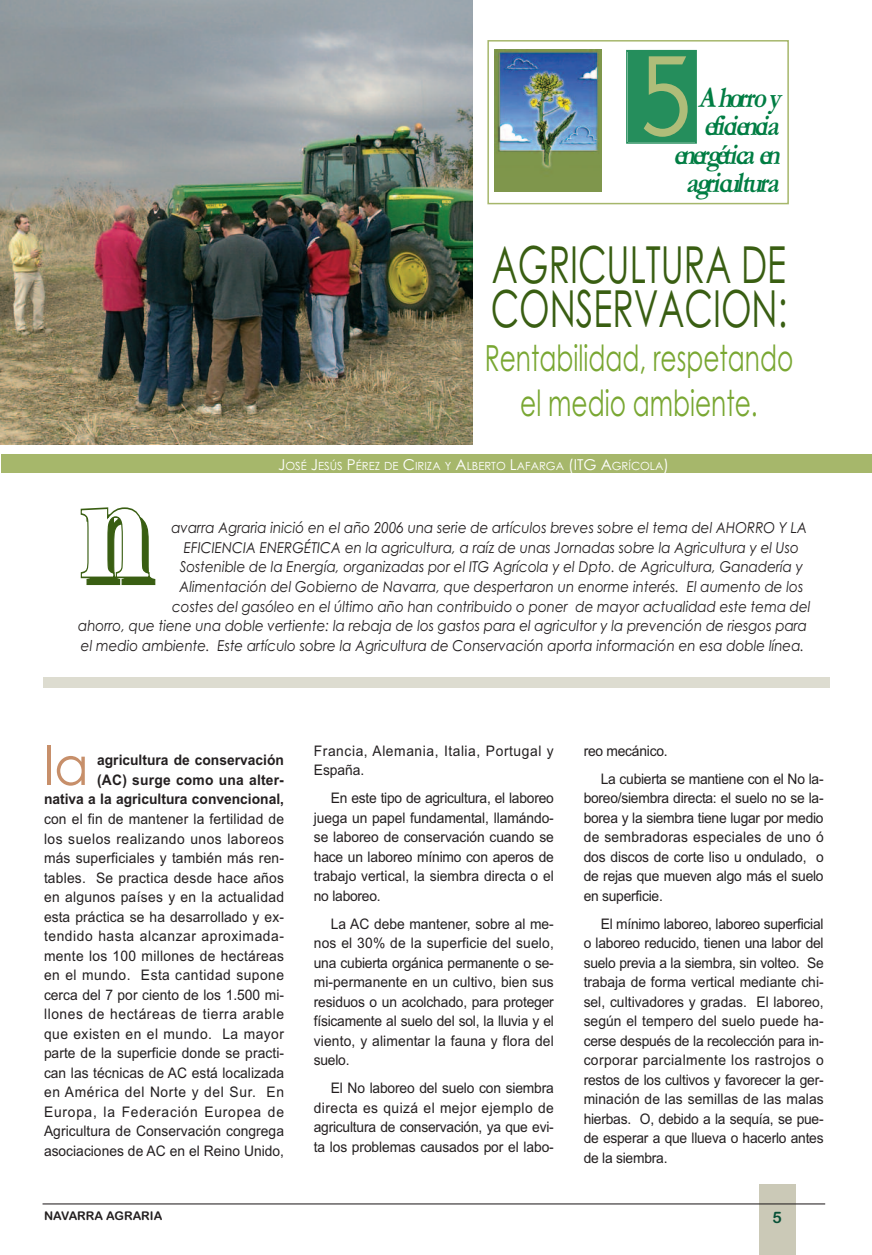
<style>
.page{position:relative;width:872px;height:1255px;background:#fff}
.page>*{position:absolute;margin:0;border:0;box-sizing:border-box;transform-origin:0 0}
.t1{font:136.65px "URW Antiqua T Ultr Bold Wide";color:#395e12;scale:.7 1}
.t2{font:124.05px "Geometric 231 BT Roman C";color:#afbd79;scale:.95 1}
.t3{font:53.25px "Century Gothic";color:#c78f6a;scale:.95 1}
.t4{font:51px/44.2px "Century Gothic";color:#395e12;scale:.69 1}
.t5{font:36px/44.2px "Century Gothic";color:#79a732;text-align:center;scale:.69 1}
.t6{font:italic 700 30px/28.5px "Garamond";color:#007d43;text-align:right;scale:.85 1}
.t7{font:15.75px "Arial Rounded MT Bold OTF";color:#075137}
.t8{font:italic 15px "Century Gothic";color:#231f20;scale:.9 1}
.t9{font:14.55px/19.5px "Arial";letter-spacing:-.01em;color:#231f20;text-align:justify;scale:.95 1}
.t10{font:700 14.55px/19.5px "Arial";color:#231f20;text-align:right;scale:.95 1}
.t11{font:14.55px/19.5px "Arial";letter-spacing:.04em;color:#231f20;scale:.95 1}
.t12{font:12px "Arial Rounded MT Bold";color:#231f20}
.t13{font:11.25px "Century Gothic";color:#fff}
.s1{font-size:15px}
</style>
<div class="page">
<div style="left:2px;top:454px;width:870px;height:18px;background:#a6b76b"></div>
<div style="left:759px;top:1184px;width:37px;height:70px;background:#cbc9b7"></div>
<hr style="left:43px;top:1203px;width:782px;height:1px;background:#231f20">
<img style="left:0;top:0;width:472px;height:444px">
<img style="left:494px;top:49px;width:107px;height:142px">
<div style="left:627px;top:51px;width:68px;height:91px;background:#258e5c"></div>
<div style="left:626px;top:50px;width:71px;height:94px;border:2px solid #258e5c"></div>
<div style="left:43px;top:677px;width:786px;height:11px;background:#dddcd0"></div>
<div style="left:487px;top:40px;width:302px;height:164px;border:2px solid #a6b76b"></div>
<h2 class="t2" style="left:633px;top:20px;width:70px">5</h2>
<h3 class="t6" style="left:673px;top:82px;width:136px">Ahorroy eficiencia energética en agricultura</h3>
<h3 class="t4" style="left:490px;top:243px;width:431px">AGRICULTURA DE<br>CONSERVACION:</h3>
<h3 class="t5" style="left:485px;top:337px;width:449px">Rentabilidad, respetando el medio ambiente.</h3>
<p class="t13" style="left:278px;top:460px;width:392px"><span class="s1">J</span>OSÉ <span class="s1">J</span>ESÚS <span class="s1">P</span>ÉREZ DE <span class="s1">C</span>IRIZA Y <span class="s1">A</span>LBERTO <span class="s1">L</span>AFARGA <span class="s1">(ITG A</span>GRÍCOLA<span class="s1">)</span></p>
<h1 class="t1" style="left:84px;top:457px;width:106px">n</h1>
<p class="t8" style="left:171px;top:519px;width:707px">avarra Agraria inició en el año 2006 una serie de artículos breves sobre el tema del AHORRO Y LA</p>
<p class="t8" style="left:184px;top:539px;width:685px">EFICIENCIA ENERGÉTICA en la agricultura, a raíz de unas Jornadas sobre la Agricultura y el Uso</p>
<p class="t8" style="left:180px;top:558px;width:694px">Sostenible de la Energía, organizadas por el ITG Agrícola y el Dpto. de Agricultura, Ganadería y</p>
<p class="t8" style="left:180px;top:578px;width:694px">Alimentación del Gobierno de Navarra, que despertaron un enorme interés. El aumento de los</p>
<p class="t8" style="left:172px;top:597px;width:711px">costes del gasóleo en el último año han contribuido o poner de mayor actualidad este tema del</p>
<p class="t8" style="left:78px;top:617px;width:811px">ahorro, que tiene una doble vertiente: la rebaja de los gastos para el agricultor y la prevención de riesgos para</p>
<p class="t8" style="left:81px;top:636px;width:805px">el medio ambiente. Este artículo sobre la Agricultura de Conservación aporta información en esa doble línea.</p>
<h3 class="t3" style="left:44px;top:735px;width:49px">la</h3>
<p class="t10" style="left:44px;top:750px;width:254px">agricultura de conservación<br>(AC) surge como una alter-<br>nativa a la agricultura convencional,</p>
<p class="t9" style="left:44px;top:809px;width:254px">con el fin de mantener la fertilidad de los suelos realizando unos laboreos más superficiales y también más ren&shy;tables. Se practica desde hace años en algunos países y en la actualidad esta práctica se ha desarrollado y ex&shy;tendido hasta alcanzar aproximada&shy;mente los 100 millones de hectáreas en el mundo. Esta cantidad supone cerca del 7 por ciento de los 1.500 mi&shy;llones de hectáreas de tierra arable que existen en el mundo. La mayor parte de la superficie donde se practi&shy;can las técnicas de AC está localizada en América del Norte y del Sur. En Europa, la Federación Europea de Agricultura de Conservación congrega asociaciones de AC en el Reino Unido,</p>
<p class="t11" style="left:314px;top:740px;width:254px">Francia, Alemania, Italia, Portugal y<br>España.</p>
<p class="t9" style="left:314px;top:788px;width:254px;text-indent:17px">En este tipo de agricultura, el laboreo juega un papel fundamental, llamándo&shy;se laboreo de conservación cuando se hace un laboreo mínimo con aperos de trabajo vertical, la siembra directa o el no laboreo.</p>
<p class="t9" style="left:314px;top:913px;width:254px;text-indent:17px">La AC debe mantener, sobre al me&shy;nos el 30% de la superficie del suelo, una cubierta orgánica permanente o se&shy;mi-permanente en un cultivo, bien sus residuos o un acolchado, para proteger físicamente al suelo del sol, la lluvia y el viento, y alimentar la fauna y flora del suelo.</p>
<p class="t9" style="left:314px;top:1078px;width:254px;text-indent:17px">El No laboreo del suelo con siembra directa es quizá el mejor ejemplo de agricultura de conservación, ya que evi&shy;ta los problemas causados por el labo-</p>
<p class="t9" style="left:600px;top:736px;width:236px;line-height:28px;text-indent:-17px">reo mecánico.<br>La cubierta se mantiene con el No la-</p>
<p class="t9" style="left:583px;top:788px;width:254px">boreo/siembra directa: el suelo no se la&shy;borea y la siembra tiene lugar por medio de sembradoras especiales de uno ó dos discos de corte liso u ondulado, o de rejas que mueven algo más el suelo en superficie.</p>
<p class="t9" style="left:583px;top:913px;width:254px;text-indent:17px">El mínimo laboreo, laboreo superficial o laboreo reducido, tienen una labor del suelo previa a la siembra, sin volteo. Se trabaja de forma vertical mediante chi&shy;sel, cultivadores y gradas. El laboreo, según el tempero del suelo puede ha&shy;cerse después de la recolección para in&shy;corporar parcialmente los rastrojos o restos de los cultivos y favorecer la ger&shy;minación de las semillas de las malas hierbas. O, debido a la sequía, se pue&shy;de esperar a que llueva o hacerlo antes de la siembra.</p>
<p class="t12" style="left:44px;top:1208px;width:120px">NAVARRA AGRARIA</p>
<p class="t7" style="left:772px;top:1207px;width:11px">5</p>
</div>
